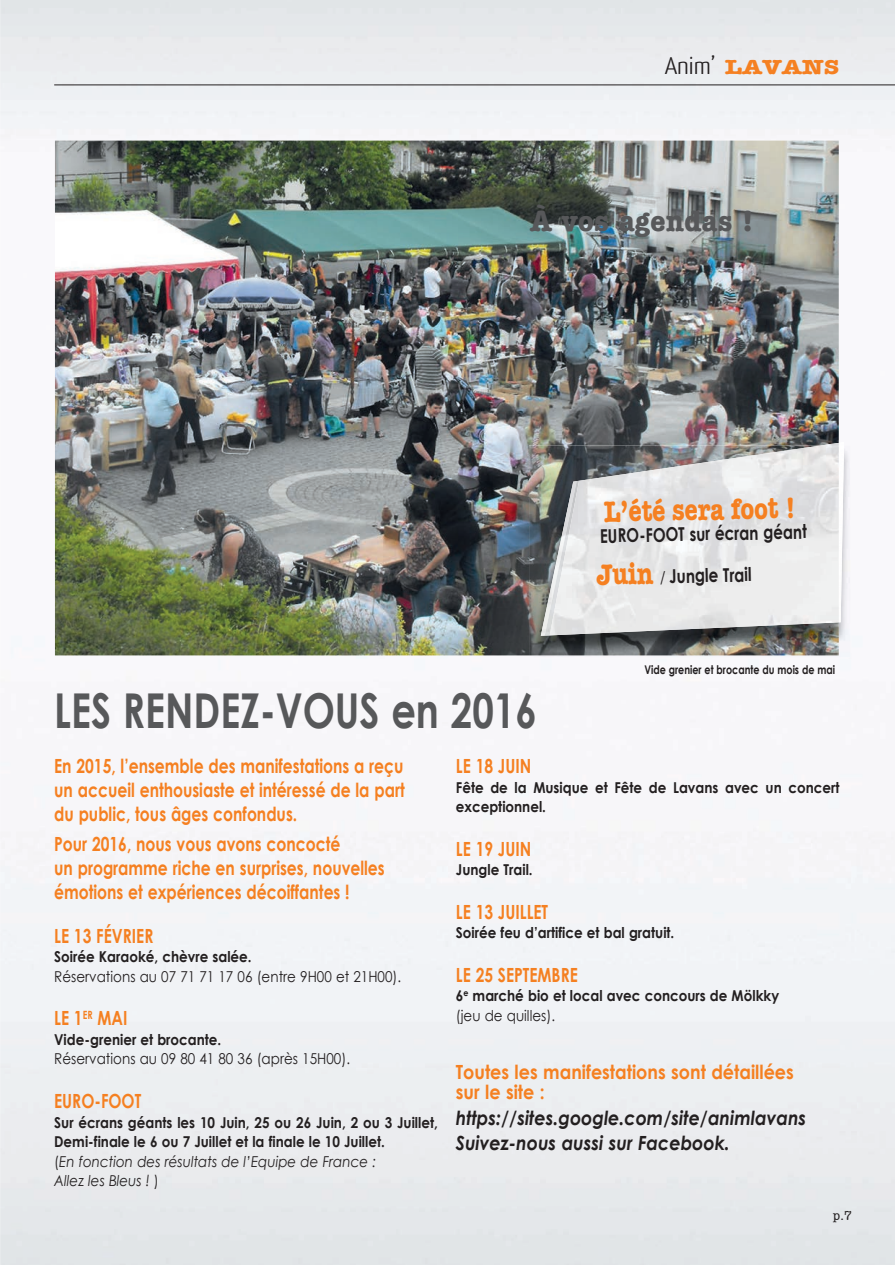
<style>
.page{position:relative;width:895px;height:1265px;background:#fff}
.page>*{position:absolute;margin:0;border:0;box-sizing:border-box;transform-origin:0 0}
.t1{font:700 48px "Century Gothic";color:#57585a;scale:.8 1}
.t2{font:700 30.3px "American Typewriter";color:#f58021;scale:.8 1}
.t3{font:700 condensed 30.3px "American Typewriter";color:#57585a;scale:1.2 1}
.t4{font:700 21px "American Typewriter";color:#f58021;scale:1.2 1}
.t5{font:700 19.5px/24px "Century Gothic";color:#f58021;text-align:justify;scale:.8 1}
.t6{font:italic 700 19.5px/25.5px "Century Gothic";color:#231f20;scale:.9 1}
.t7{font:700 19.5px/19.5px "Century Gothic";color:#f58021;scale:.9 1}
.t8{font:700 19.05px/41.5px "Century Gothic";color:#231f20;scale:.8 1}
.t9{font:700 15px/19.5px "Century Gothic";color:#231f20;scale:.9 1}
.t10{font:15px "Century Gothic";color:#231f20;scale:.9 1}
.t11{font:condensed 13.5px "American Typewriter";color:#231f20;scale:1.2 1}
.t12{font:700 12px "Century Gothic";color:#231f20;scale:.8 1}
.s1{font-family:"Yanone Kaffeesatz";font-weight:300;font-size:24px;color:#231f20}
.s2{font-family:"American Typewriter";font-size:30.3px;color:#f58021}
.s3{font-weight:400;font-size:16.05px}
.s4{font-weight:400}
.s5{font-weight:400;font-style:italic}
</style>
<div class="page">
<img style="left:0;top:0;width:895px;height:1264px">
<img style="left:55px;top:140px;width:783px;height:515px">
<img style="left:529px;top:445px;width:321px;height:212px">
<img style="left:529px;top:445px;width:309px;height:210px">
<img style="left:541px;top:481px;width:3px;height:154px">
<img style="left:838px;top:442px;width:6px;height:180px">
<img style="left:549px;top:443px;width:289px;height:192px">
<hr style="left:54px;top:84px;width:841px;height:1px;background:#231f20">
<h3 class="t4" style="left:664px;top:49px;width:147px"><span class="s1">Anim’</span> LAVANS</h3>
<h2 class="t3" style="left:530px;top:197px;width:187px">À vos agendas !</h2>
<h2 class="t2" style="left:603px;top:485px;width:241px;rotate:-1deg">L’été sera foot !</h2>
<p class="t8" style="left:595px;top:514px;width:265px;rotate:-1deg">EURO-FOOT sur écran géant<br><span class="s2">Juin</span> <span class="s3">/</span> Jungle Trail</p>
<p class="t12" style="left:644px;top:662px;width:240px">Vide grenier et brocante du mois de mai</p>
<h1 class="t1" style="left:54px;top:680px;width:605px">LES RENDEZ-VOUS en 2016</h1>
<h3 class="t5" style="left:54px;top:753px;width:439px">En 2015, l’ensemble des manifestations a reçu un accueil enthousiaste et intéressé de la part du public, tous âges confondus.</h3>
<h3 class="t5" style="left:54px;top:831px;width:415px;text-align:left">Pour 2016, nous vous avons concocté<br>un programme riche en surprises, nouvelles émotions et expériences décoiffantes !</h3>
<h3 class="t5" style="left:54px;top:923px;width:125px">LE 13 FÉVRIER</h3>
<p class="t9" style="left:54px;top:946px;width:221px">Soirée Karaoké, chèvre salée.</p>
<p class="t10" style="left:54px;top:967px;width:387px">Réservations au 07 71 71 17 06 (entre 9H00 et 21H00).</p>
<h3 class="t5" style="left:54px;top:1005px;width:93px">LE 1<sup>ER</sup> MAI</h3>
<p class="t9" style="left:54px;top:1029px;width:187px">Vide-grenier et brocante.</p>
<p class="t10" style="left:54px;top:1049px;width:330px">Réservations au 09 80 41 80 36 (après 15H00).</p>
<h3 class="t5" style="left:54px;top:1088px;width:110px">EURO-FOOT</h3>
<p class="t9" style="left:54px;top:1111px;width:428px">Sur écrans géants les 10 Juin, 25 ou 26 Juin, 2 ou 3 Juillet, Demi-finale le 6 ou 7 Juillet et la finale le 10 Juillet.<br><span class="s4">(</span><span class="s5">En fonction des résultats de l’Equipe de France :<br>Allez les Bleus !</span> <span class="s4">)</span></p>
<h3 class="t5" style="left:456px;top:753px;width:96px">LE 18 JUIN</h3>
<p class="t9" style="left:456px;top:777px;width:428px">Fête de la Musique et Fête de Lavans avec un concert exceptionnel.</p>
<h3 class="t5" style="left:456px;top:836px;width:96px">LE 19 JUIN</h3>
<p class="t9" style="left:456px;top:859px;width:87px">Jungle Trail.</p>
<h3 class="t5" style="left:456px;top:899px;width:117px">LE 13 JUILLET</h3>
<p class="t9" style="left:456px;top:922px;width:244px">Soirée feu d’artifice et bal gratuit.</p>
<h3 class="t5" style="left:456px;top:962px;width:154px">LE 25 SEPTEMBRE</h3>
<p class="t9" style="left:456px;top:985px;width:361px">6<sup>e</sup> marché bio et local avec concours de Mölkky <span class="s4">(jeu de quilles).</span></p>
<h3 class="t7" style="left:456px;top:1061px;width:377px">Toutes les manifestations sont détaillées sur le site :</h3>
<h3 class="t6" style="left:456px;top:1103px;width:391px">https://sites.google.com/site/animlavans<br>Suivez-nous aussi sur Facebook.</h3>
<p class="t11" style="left:833px;top:1204px;width:17px">p.7</p>
</div>
